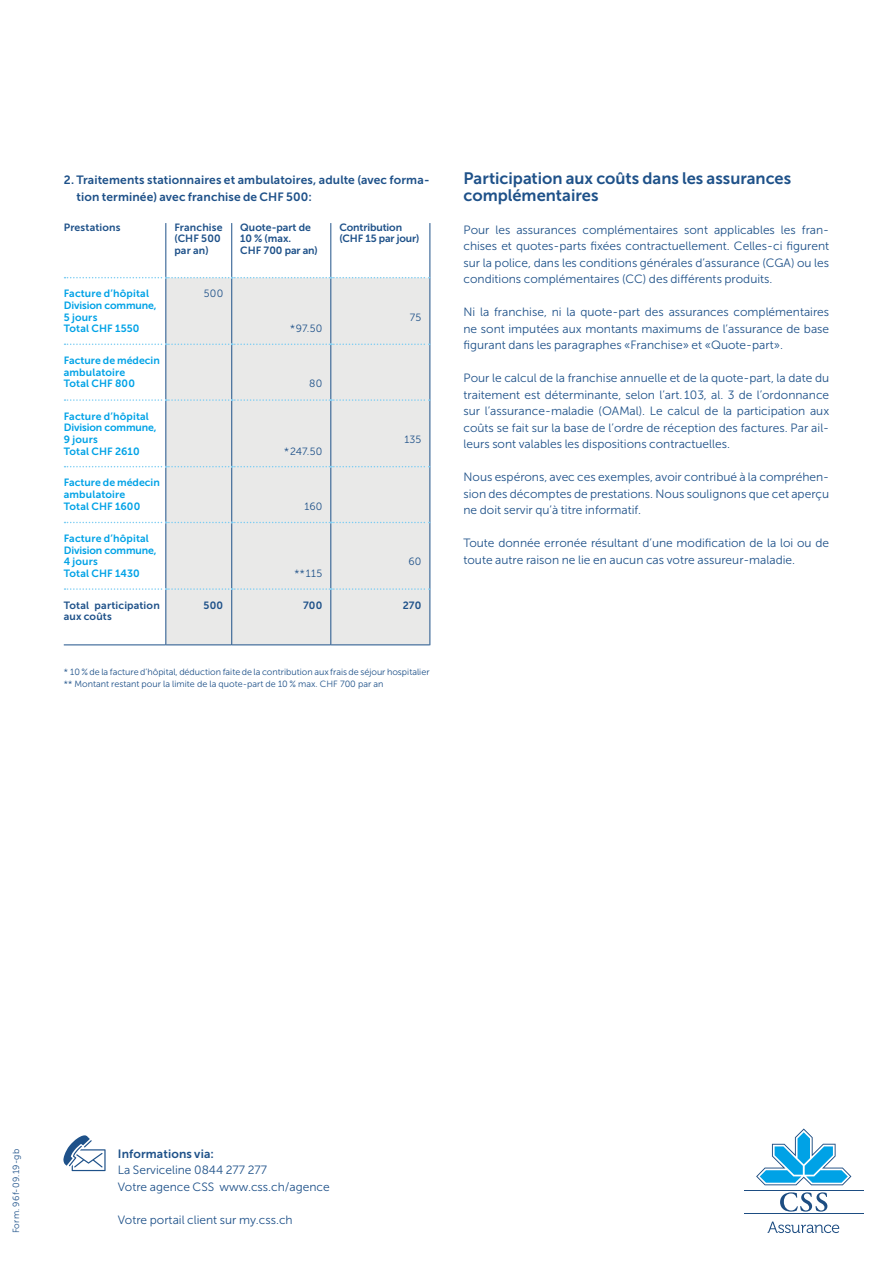
<style>
.page{position:relative;width:893px;height:1263px;background:#fff}
.page>*{position:absolute;margin:0;border:0;box-sizing:border-box;transform-origin:0 0}
.t1{font:16.5px/16.5px "Museo Sans 700";color:#1e5189}
.t2{font:12px/16.5px "Museo Sans 300";color:#1e5189;text-align:justify}
.t3{font:12px/16.5px "Museo Sans 700";letter-spacing:.01em;color:#1e5189}
.t4{font:10.5px/11.6px "Museo Sans 700";letter-spacing:.005em;color:#00a2e6}
.t5{font:10.5px/11.6px "Museo Sans 700";letter-spacing:.01em;color:#1e5189}
.t6{font:10.5px "Museo Sans 300";letter-spacing:.01em;color:#1e5189}
.t7{font:10.5px/11.6px "Museo Sans 700";letter-spacing:-.01em;color:#1e5189}
.t8{font:9px/12px "Museo Sans 300";color:#1e5189}
.t9{font:9px "Museo Sans 300";letter-spacing:.02em;color:#1e5189}
</style>
<div class="page">
<hr style="left:744px;top:1213px;width:119px;height:1px;background:#1d4d82">
<hr style="left:744px;top:1190px;width:119px;height:1px;background:#1d4d82">
<svg style="left:756px;top:1128px;width:95px;height:57px"></svg>
<svg style="left:780px;top:1192px;width:47px;height:19px"></svg>
<svg style="left:768px;top:1221px;width:71px;height:12px"></svg>
<div style="left:166px;top:278px;width:263px;height:366px;background:#e9e9e8"></div>
<hr style="left:165px;top:223px;width:1px;height:54px;background:#1e5189">
<hr style="left:231px;top:223px;width:1px;height:54px;background:#1e5189">
<hr style="left:330px;top:223px;width:1px;height:54px;background:#1e5189">
<hr style="left:429px;top:223px;width:1px;height:55px;background:#1e5189">
<hr style="left:165px;top:278px;width:1px;height:65px;background:#1e5189">
<hr style="left:231px;top:278px;width:1px;height:65px;background:#1e5189">
<hr style="left:330px;top:278px;width:1px;height:65px;background:#1e5189">
<hr style="left:429px;top:278px;width:1px;height:66px;background:#1e5189">
<hr style="left:165px;top:345px;width:1px;height:54px;background:#1e5189">
<hr style="left:165px;top:401px;width:1px;height:65px;background:#1e5189">
<hr style="left:165px;top:467px;width:1px;height:55px;background:#1e5189">
<hr style="left:165px;top:523px;width:1px;height:65px;background:#1e5189">
<hr style="left:231px;top:345px;width:1px;height:54px;background:#1e5189">
<hr style="left:231px;top:401px;width:1px;height:65px;background:#1e5189">
<hr style="left:231px;top:467px;width:1px;height:55px;background:#1e5189">
<hr style="left:231px;top:523px;width:1px;height:65px;background:#1e5189">
<hr style="left:330px;top:345px;width:1px;height:54px;background:#1e5189">
<hr style="left:330px;top:401px;width:1px;height:65px;background:#1e5189">
<hr style="left:330px;top:467px;width:1px;height:55px;background:#1e5189">
<hr style="left:330px;top:523px;width:1px;height:65px;background:#1e5189">
<hr style="left:429px;top:344px;width:1px;height:56px;background:#1e5189">
<hr style="left:429px;top:400px;width:1px;height:67px;background:#1e5189">
<hr style="left:429px;top:467px;width:1px;height:55px;background:#1e5189">
<hr style="left:429px;top:522px;width:1px;height:67px;background:#1e5189">
<hr style="left:64px;top:644px;width:101px;height:1px;background:#1e5189">
<hr style="left:165px;top:590px;width:1px;height:55px;background:#1e5189">
<hr style="left:166px;top:644px;width:65px;height:1px;background:#1e5189">
<hr style="left:231px;top:590px;width:1px;height:55px;background:#1e5189">
<hr style="left:232px;top:644px;width:98px;height:1px;background:#1e5189">
<hr style="left:330px;top:590px;width:1px;height:55px;background:#1e5189">
<hr style="left:429px;top:589px;width:1px;height:56px;background:#1e5189">
<hr style="left:331px;top:644px;width:98px;height:1px;background:#1e5189">
<svg style="left:65px;top:277px;width:365px;height:1px"></svg>
<svg style="left:65px;top:343px;width:365px;height:2px"></svg>
<svg style="left:65px;top:399px;width:365px;height:2px"></svg>
<svg style="left:65px;top:466px;width:365px;height:1px"></svg>
<svg style="left:65px;top:522px;width:365px;height:1px"></svg>
<svg style="left:65px;top:588px;width:365px;height:2px"></svg>
<svg style="left:63px;top:1135px;width:43px;height:36px"></svg>
<p class="t3" style="left:77px;top:172px;width:354px;text-indent:-13px">2. Traitements stationnaires et ambulatoires, adulte (avec forma&shy;tion terminée) avec franchise de CHF 500:</p>
<p class="t5" style="left:64px;top:222px;width:58px">Prestations</p>
<p class="t5" style="left:174px;top:222px;width:50px">Franchise (CHF 500 par an)</p>
<p class="t5" style="left:240px;top:222px;width:79px">Quote-part de<br>10 % (max.<br>CHF 700 par an)</p>
<p class="t7" style="left:339px;top:222px;width:82px">Contribution (CHF 15 par jour)</p>
<p class="t4" style="left:64px;top:288px;width:94px">Facture d’hôpital<br>Division commune,<br>5 jours<br>Total CHF 1550</p>
<p class="t6" style="left:204px;top:288px;width:21px">500</p>
<p class="t6" style="left:410px;top:311px;width:13px">75</p>
<p class="t6" style="left:290px;top:323px;width:34px">*97.50</p>
<p class="t4" style="left:64px;top:355px;width:98px">Facture de médecin ambulatoire<br>Total CHF 800</p>
<p class="t4" style="left:64px;top:410px;width:94px">Facture d’hôpital<br>Division commune,<br>9 jours<br>Total CHF 2610</p>
<p class="t4" style="left:64px;top:477px;width:98px">Facture de médecin ambulatoire<br>Total CHF 1600</p>
<p class="t4" style="left:64px;top:533px;width:94px">Facture d’hôpital<br>Division commune,<br>4 jours<br>Total CHF 1430</p>
<p class="t6" style="left:309px;top:378px;width:15px">80</p>
<p class="t6" style="left:284px;top:445px;width:40px">*247.50</p>
<p class="t6" style="left:304px;top:500px;width:19px">160</p>
<p class="t6" style="left:294px;top:568px;width:29px">**115</p>
<p class="t6" style="left:404px;top:434px;width:18px">135</p>
<p class="t6" style="left:408px;top:556px;width:14px">60</p>
<p class="t5" style="left:64px;top:599px;width:98px">Total participation aux coûts</p>
<p class="t5" style="left:204px;top:599px;width:21px">500</p>
<p class="t5" style="left:303px;top:599px;width:21px">700</p>
<p class="t5" style="left:403px;top:599px;width:20px">270</p>
<p class="t8" style="left:64px;top:666px;width:367px">* 10 % de la facture d’hôpital, déduction faite de la contribution aux frais de séjour hospitalier ** Montant restant pour la limite de la quote-part de 10 % max. CHF 700 par an</p>
<h1 class="t1" style="left:463px;top:170px;width:329px">Participation aux coûts dans les assurances complémentaires</h1>
<p class="t2" style="left:463px;top:221px;width:367px">Pour les assurances complémentaires sont applicables les fran&shy;chises et quotes-parts fixées contractuellement. Celles-ci figurent sur la police, dans les conditions générales d’assurance (CGA) ou les conditions complémentaires (CC) des différents produits.</p>
<p class="t2" style="left:463px;top:304px;width:367px">Ni la franchise, ni la quote-part des assurances complémentaires ne sont imputées aux montants maximums de l’assurance de base figurant dans les paragraphes «Franchise» et «Quote-part».</p>
<p class="t2" style="left:463px;top:370px;width:367px">Pour le calcul de la franchise annuelle et de la quote-part, la date du traitement est déterminante, selon l’art. 103, al. 3 de l’ordonnance sur l’assurance-maladie (OAMal). Le calcul de la participation aux coûts se fait sur la base de l’ordre de réception des factures. Par ail&shy;leurs sont valables les dispositions contractuelles.</p>
<p class="t2" style="left:463px;top:469px;width:367px">Nous espérons, avec ces exemples, avoir contribué à la compréhen&shy;sion des décomptes de prestations. Nous soulignons que cet aperçu ne doit servir qu’à titre informatif.</p>
<p class="t2" style="left:463px;top:535px;width:367px">Toute donnée erronée résultant d’une modification de la loi ou de toute autre raison ne lie en aucun cas votre assureur-maladie.</p>
<p class="t9" style="left:11px;top:1233px;width:86px;rotate:-90deg">Form. 96f-09.19-gb</p>
<p class="t3" style="left:118px;top:1145px;width:98px">Informations via:</p>
<p class="t2" style="left:118px;top:1162px;width:213px">La Serviceline 0844 277 277<br>Votre agence CSS www.css.ch/agence</p>
<p class="t2" style="left:118px;top:1211px;width:176px">Votre portail client sur my.css.ch</p>
</div>
